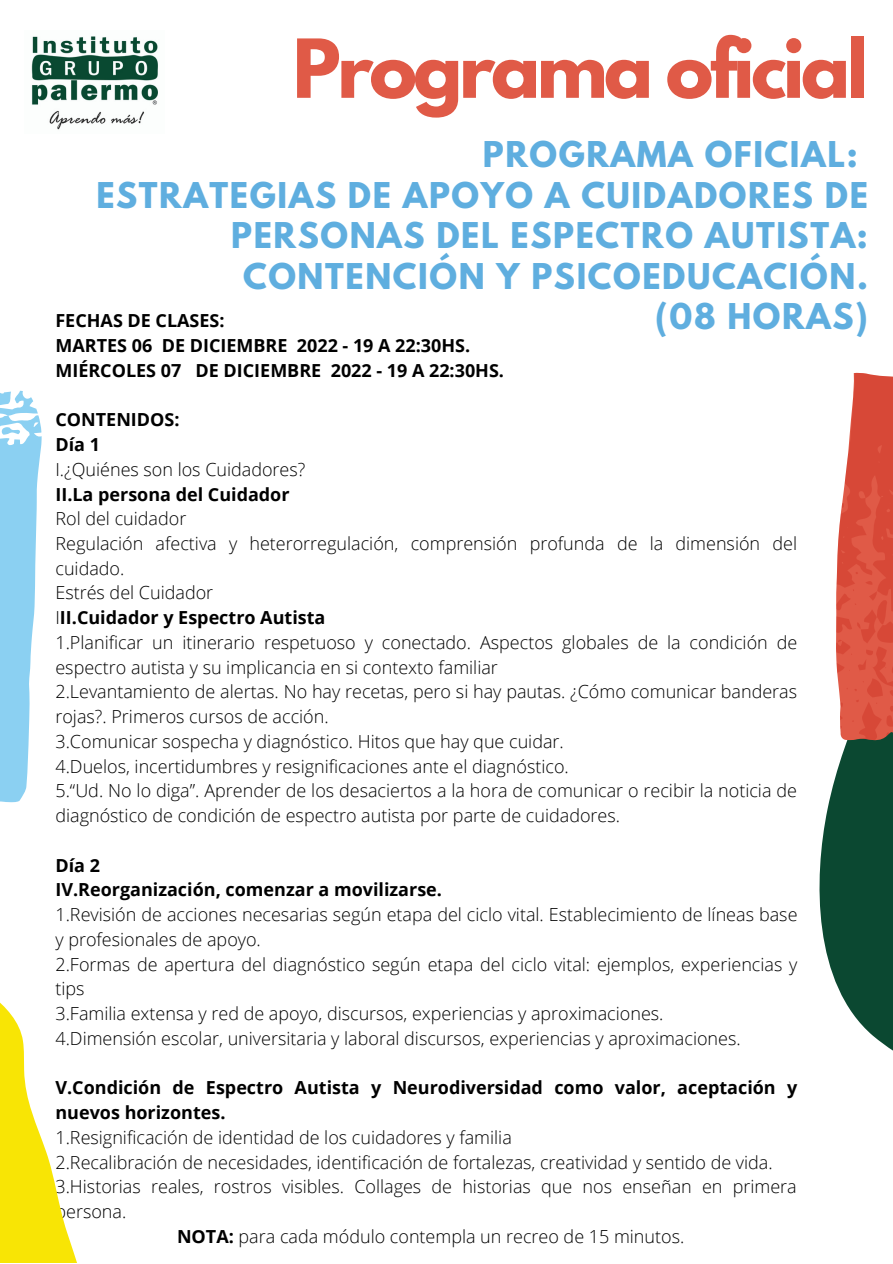
<style>
.page{position:relative;width:893px;height:1264px;background:#fff}
.page>*{position:absolute;margin:0;border:0;box-sizing:border-box;transform-origin:0 0}
.t1{font:700 72px "League Spartan";letter-spacing:-.05em;color:#e05a47}
.t2{font:700 31.5px "League Spartan";letter-spacing:.05em;color:#5faedf}
.t3{font:300 18px/24.8px "Open Sans";color:#000}
.t4{font:700 18px/24.8px "Open Sans";color:#000}
.s1{font-weight:700}
</style>
<div class="page">
<img style="left:31px;top:36px;width:127px;height:94px">
<svg style="left:0;top:390px;width:41px;height:413px"></svg>
<svg style="left:0;top:1002px;width:77px;height:260px"></svg>
<svg style="left:819px;top:372px;width:73px;height:678px"></svg>
<h1 class="t1" style="left:293px;top:33px;width:576px">Programa oficial</h1>
<h2 class="t2" style="left:483px;top:139px;width:376px">PROGRAMA OFICIAL:</h2>
<h2 class="t2" style="left:96px;top:179px;width:773px">ESTRATEGIAS DE APOYO A CUIDADORES DE</h2>
<h2 class="t2" style="left:231px;top:220px;width:638px">PERSONAS DEL ESPECTRO AUTISTA:</h2>
<h2 class="t2" style="left:243px;top:260px;width:626px">CONTENCIÓN Y PSICOEDUCACIÓN.</h2>
<p class="t4" style="left:55px;top:308px;width:171px">FECHAS DE CLASES:</p>
<h2 class="t2" style="left:655px;top:301px;width:214px">(08 HORAS)</h2>
<p class="t4" style="left:55px;top:333px;width:450px">MARTES 06 DE DICIEMBRE 2022 - 19 A 22:30HS.<br>MIÉRCOLES 07 DE DICIEMBRE 2022 - 19 A 22:30HS.</p>
<p class="t4" style="left:55px;top:407px;width:126px">CONTENIDOS:<br>Día 1</p>
<p class="t3" style="left:55px;top:456px;width:251px">I.¿Quiénes son los Cuidadores?</p>
<p class="t4" style="left:55px;top:481px;width:236px">II.La persona del Cuidador</p>
<p class="t3" style="left:55px;top:506px;width:743px">Rol del cuidador<br>Regulación afectiva y heterorregulación, comprensión profunda de la dimensión del cuidado.<br>Estrés del Cuidador<br>I<span class="s1">II.Cuidador y Espectro Autista<br></span>1.Planificar un itinerario respetuoso y conectado. Aspectos globales de la condición de espectro autista y su implicancia en si contexto familiar<br>2.Levantamiento de alertas. No hay recetas, pero si hay pautas. ¿Cómo comunicar banderas rojas?. Primeros cursos de acción.<br>3.Comunicar sospecha y diagnóstico. Hitos que hay que cuidar.<br>4.Duelos, incertidumbres y resignificaciones ante el diagnóstico.<br>5.“Ud. No lo diga”. Aprender de los desaciertos a la hora de comunicar o recibir la noticia de diagnóstico de condición de espectro autista por parte de cuidadores.</p>
<p class="t4" style="left:55px;top:852px;width:388px">Día 2<br>IV.Reorganización, comenzar a movilizarse.</p>
<p class="t3" style="left:55px;top:901px;width:743px">1.Revisión de acciones necesarias según etapa del ciclo vital. Establecimiento de líneas base y profesionales de apoyo.<br>2.Formas de apertura del diagnóstico según etapa del ciclo vital: ejemplos, experiencias y tips<br>3.Familia extensa y red de apoyo, discursos, experiencias y aproximaciones.<br>4.Dimensión escolar, universitaria y laboral discursos, experiencias y aproximaciones.</p>
<p class="t4" style="left:55px;top:1074px;width:743px">V.Condición de Espectro Autista y Neurodiversidad como valor, aceptación y nuevos horizontes.</p>
<p class="t3" style="left:55px;top:1124px;width:458px">1.Resignificación de identidad de los cuidadores y familia</p>
<p class="t3" style="left:55px;top:1149px;width:718px">2.Recalibración de necesidades, identificación de fortalezas, creatividad y sentido de vida.</p>
<p class="t3" style="left:55px;top:1173px;width:742px">3.Historias reales, rostros visibles. Collages de historias que nos enseñan en primera</p>
<p class="t3" style="left:55px;top:1198px;width:72px">persona.</p>
<p class="t3" style="left:177px;top:1223px;width:509px"><span class="s1">NOTA:</span> para cada módulo contempla un recreo de 15 minutos.</p>
</div>
